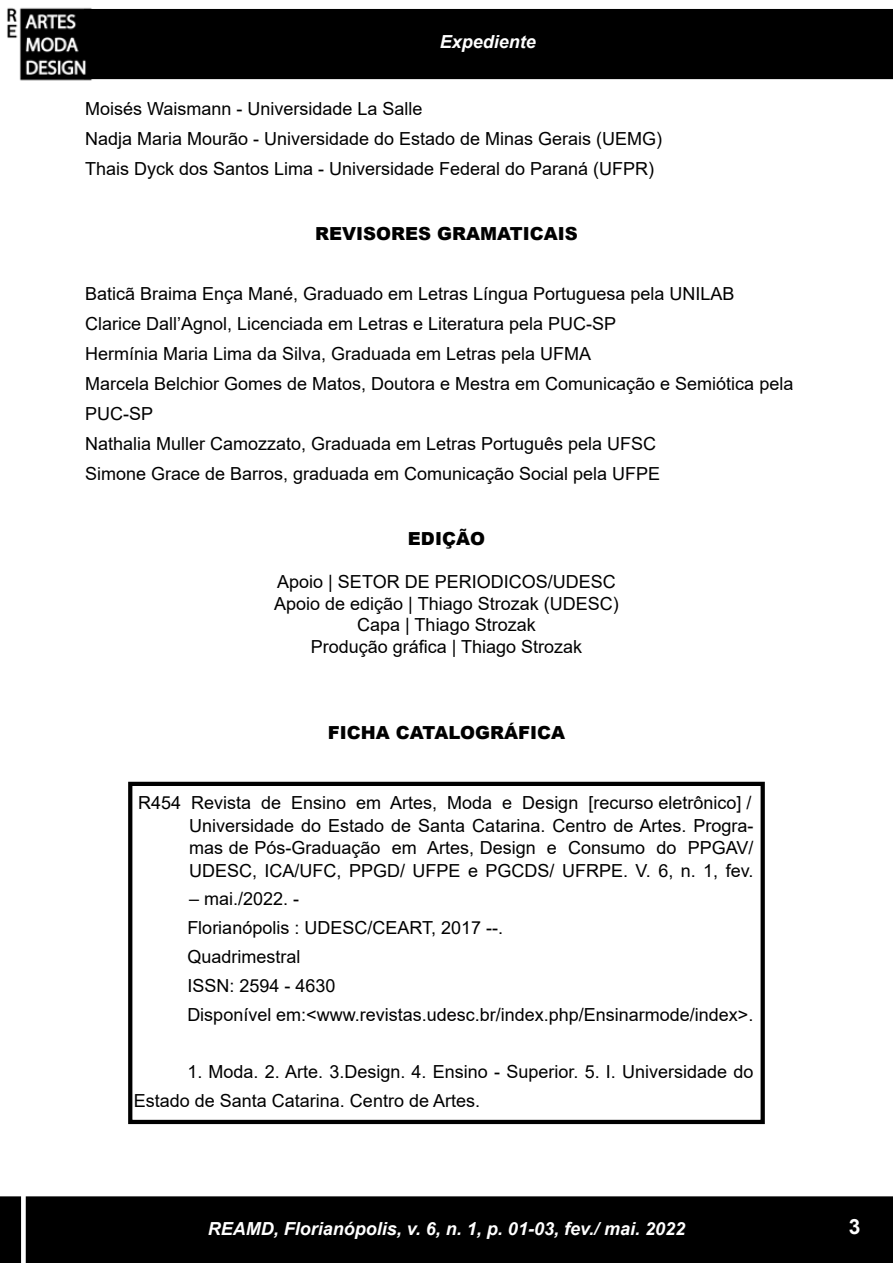
<style>
.page{position:relative;width:893px;height:1263px;background:#fff}
.page>*{position:absolute;margin:0;border:0;box-sizing:border-box;transform-origin:0 0}
.t1{font:700 21px "Arial";color:#fff}
.t2{font:18px/30px "Arial";color:#000}
.t3{font:italic 700 18px "Arial";color:#fff}
.t4{font:900 18px "Arial";color:#000}
</style>
<div class="page">
<div style="left:85px;top:10px;width:807px;height:68px;background:#000"></div>
<div style="left:84px;top:9px;width:809px;height:70px;border:2px solid #000"></div>
<img style="left:7px;top:7px;width:93px;height:74px">
<div style="left:1px;top:1197px;width:891px;height:65px;background:#000"></div>
<div style="left:0;top:1196px;width:893px;height:67px;border:2px solid #000"></div>
<div style="left:21px;top:1186px;width:5px;height:77px;background:#fff"></div>
<div style="left:128px;top:782px;width:637px;height:342px;border:4px solid #000"></div>
<p class="t3" style="left:440px;top:30px;width:98px">Expediente</p>
<p class="t2" style="left:85px;top:94px;width:579px">Moisés Waismann - Universidade La Salle<br>Nadja Maria Mourão - Universidade do Estado de Minas Gerais (UEMG)<br>Thais Dyck dos Santos Lima - Universidade Federal do Paraná (UFPR)</p>
<p class="t4" style="left:315px;top:220px;width:264px">REVISORES GRAMATICAIS</p>
<p class="t2" style="left:85px;top:279px;width:710px">Baticã Braima Ença Mané, Graduado em Letras Língua Portuguesa pela UNILAB Clarice Dall’Agnol, Licenciada em Letras e Literatura pela PUC-SP<br>Hermínia Maria Lima da Silva, Graduada em Letras pela UFMA<br>Marcela Belchior Gomes de Matos, Doutora e Mestra em Comunicação e Semiótica pela PUC-SP<br>Nathalia Muller Camozzato, Graduada em Letras Português pela UFSC<br>Simone Grace de Barros, graduada em Comunicação Social pela UFPE</p>
<p class="t4" style="left:408px;top:525px;width:79px">EDIÇÃO</p>
<p class="t2" style="left:274px;top:571px;width:346px;line-height:21.6px;text-align:center">Apoio | SETOR DE PERIODICOS/UDESC<br>Apoio de edição | Thiago Strozak (UDESC)<br>Capa | Thiago Strozak<br>Produção gráfica | Thiago Strozak</p>
<p class="t4" style="left:328px;top:720px;width:239px">FICHA CATALOGRÁFICA</p>
<p class="t2" style="left:189px;top:791px;width:566px;line-height:22.6px;text-align:justify;text-indent:-51px">R454 Revista de Ensino em Artes, Moda e Design [recurso eletrônico] / Universidade do Estado de Santa Catarina. Centro de Artes. Progra&shy;mas de Pós-Graduação em Artes, Design e Consumo do PPGAV/ UDESC, ICA/UFC, PPGD/ UFPE e PGCDS/ UFRPE. V. 6, n. 1, fev.</p>
<p class="t2" style="left:187px;top:884px;width:568px;line-height:28.8px">– mai./2022. -<br>Florianópolis : UDESC/CEART, 2017 --.<br>Quadrimestral<br>ISSN: 2594 - 4630<br>Disponível em:&lt;www.revistas.udesc.br/index.php/Ensinarmode/index&gt;.</p>
<p class="t2" style="left:134px;top:1058px;width:621px;line-height:28.5px;text-indent:53px">1. Moda. 2. Arte. 3.Design. 4. Ensino - Superior. 5. I. Universidade do<br>Estado de Santa Catarina. Centro de Artes.</p>
<p class="t3" style="left:208px;top:1217px;width:479px">REAMD, Florianópolis, v. 6, n. 1, p. 01-03, fev./ mai. 2022</p>
<p class="t1" style="left:849px;top:1211px;width:13px">3</p>
</div>
